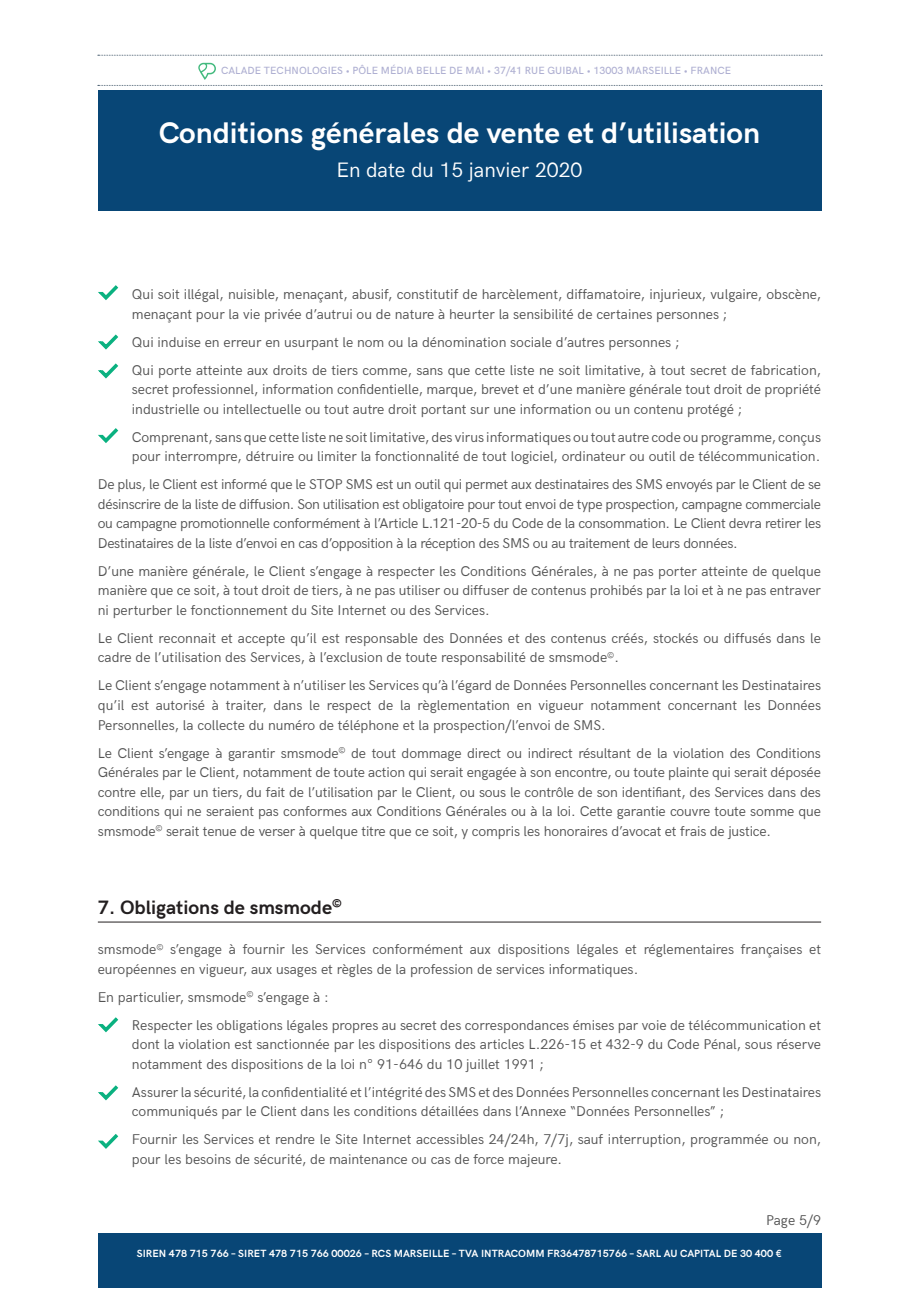
<style>
.page{position:relative;width:919px;height:1289px;background:#fff}
.page>*{position:absolute;margin:0;border:0;box-sizing:border-box;transform-origin:0 0}
.t1{font:700 30px "HK Grotesk";color:#fff}
.t2{font:21px "HK Grotesk";color:#fff}
.t3{font:700 19.5px "HK Grotesk";color:#231f20}
.t4{font:14.25px/19.5px "HK Grotesk";color:#535353}
.t5{font:700 10.5px "HK Grotesk";color:#fff}
.t6{font:500 10.5px "HK Grotesk";letter-spacing:.005em;color:#afb0d2}
</style>
<div class="page">
<div style="left:98px;top:90px;width:723px;height:120px;background:#084676"></div>
<div style="left:98px;top:1233px;width:723px;height:54px;background:#084676"></div>
<svg style="left:98px;top:63px;width:724px;height:23px"></svg>
<svg style="left:98px;top:55px;width:724px;height:1px"></svg>
<hr style="left:98px;top:921px;width:723px;height:1px;background:#231f20">
<svg style="left:98px;top:1018px;width:21px;height:13px"></svg>
<svg style="left:98px;top:1086px;width:21px;height:13px"></svg>
<svg style="left:98px;top:1134px;width:21px;height:13px"></svg>
<svg style="left:98px;top:286px;width:21px;height:13px"></svg>
<svg style="left:98px;top:364px;width:21px;height:13px"></svg>
<svg style="left:98px;top:335px;width:20px;height:13px"></svg>
<svg style="left:98px;top:429px;width:21px;height:13px"></svg>
<p class="t6" style="left:221px;top:62px;width:511px">CALADE TECHNOLOGIES • PÔLE MÉDIA BELLE DE MAI • 37/41 RUE GUIBAL • 13003 MARSEILLE • FRANCE</p>
<h1 class="t1" style="left:159px;top:110px;width:603px">Conditions générales de vente et d’utilisation</h1>
<h2 class="t2" style="left:336px;top:154px;width:247px">En date du 15 janvier 2020</h2>
<p class="t4" style="left:132px;top:283px;width:690px">Qui soit illégal, nuisible, menaçant, abusif, constitutif de harcèlement, diffamatoire, injurieux, vulgaire, obscène, menaçant pour la vie privée d’autrui ou de nature à heurter la sensibilité de certaines personnes ;</p>
<p class="t4" style="left:132px;top:331px;width:549px">Qui induise en erreur en usurpant le nom ou la dénomination sociale d’autres personnes ;</p>
<p class="t4" style="left:132px;top:359px;width:690px;text-align:justify">Qui porte atteinte aux droits de tiers comme, sans que cette liste ne soit limitative, à tout secret de fabrication, secret professionnel, information confidentielle, marque, brevet et d’une manière générale tout droit de propriété industrielle ou intellectuelle ou tout autre droit portant sur une information ou un contenu protégé ;</p>
<p class="t4" style="left:132px;top:426px;width:690px">Comprenant, sans que cette liste ne soit limitative, des virus informatiques ou tout autre code ou programme, conçus pour interrompre, détruire ou limiter la fonctionnalité de tout logiciel, ordinateur ou outil de télécommunication.</p>
<p class="t4" style="left:98px;top:473px;width:724px;text-align:justify">De plus, le Client est informé que le STOP SMS est un outil qui permet aux destinataires des SMS envoyés par le Client de se désinscrire de la liste de diffusion. Son utilisation est obligatoire pour tout envoi de type prospection, campagne commerciale ou campagne promotionnelle conformément à l’Article L.121-20-5 du Code de la consommation. Le Client devra retirer les Destinataires de la liste d’envoi en cas d’opposition à la réception des SMS ou au traitement de leurs données.</p>
<p class="t4" style="left:98px;top:560px;width:724px;text-align:justify">D’une manière générale, le Client s’engage à respecter les Conditions Générales, à ne pas porter atteinte de quelque manière que ce soit, à tout droit de tiers, à ne pas utiliser ou diffuser de contenus prohibés par la loi et à ne pas entraver ni perturber le fonctionnement du Site Internet ou des Services.</p>
<p class="t4" style="left:98px;top:627px;width:724px">Le Client reconnait et accepte qu’il est responsable des Données et des contenus créés, stockés ou diffusés dans le cadre de l’utilisation des Services, à l’exclusion de toute responsabilité de smsmode<sup>©</sup>.</p>
<p class="t4" style="left:98px;top:674px;width:724px;text-align:justify">Le Client s’engage notamment à n’utiliser les Services qu’à l’égard de Données Personnelles concernant les Destinataires qu’il est autorisé à traiter, dans le respect de la règlementation en vigueur notamment concernant les Données Personnelles, la collecte du numéro de téléphone et la prospection/l’envoi de SMS.</p>
<p class="t4" style="left:98px;top:741px;width:724px;text-align:justify">Le Client s’engage à garantir smsmode<sup>©</sup> de tout dommage direct ou indirect résultant de la violation des Conditions Générales par le Client, notamment de toute action qui serait engagée à son encontre, ou toute plainte qui serait déposée contre elle, par un tiers, du fait de l’utilisation par le Client, ou sous le contrôle de son identifiant, des Services dans des conditions qui ne seraient pas conformes aux Conditions Générales ou à la loi. Cette garantie couvre toute somme que smsmode<sup>©</sup> serait tenue de verser à quelque titre que ce soit, y compris les honoraires d’avocat et frais de justice.</p>
<p class="t3" style="left:98px;top:892px;width:245px">7. Obligations de smsmode<sup>©</sup></p>
<p class="t4" style="left:98px;top:938px;width:724px">smsmode<sup>©</sup> s’engage à fournir les Services conformément aux dispositions légales et réglementaires françaises et européennes en vigueur, aux usages et règles de la profession de services informatiques.</p>
<p class="t4" style="left:98px;top:986px;width:232px">En particulier, smsmode<sup>©</sup> s’engage à :</p>
<p class="t4" style="left:132px;top:1014px;width:690px;text-align:justify">Respecter les obligations légales propres au secret des correspondances émises par voie de télécommunication et dont la violation est sanctionnée par les dispositions des articles L.226-15 et 432-9 du Code Pénal, sous réserve notamment des dispositions de la loi n° 91-646 du 10 juillet 1991 ;</p>
<p class="t4" style="left:132px;top:1081px;width:690px">Assurer la sécurité, la confidentialité et l’intégrité des SMS et des Données Personnelles concernant les Destinataires communiqués par le Client dans les conditions détaillées dans l’Annexe “Données Personnelles” ;</p>
<p class="t4" style="left:132px;top:1128px;width:690px">Fournir les Services et rendre le Site Internet accessibles 24/24h, 7/7j, sauf interruption, programmée ou non, pour les besoins de sécurité, de maintenance ou cas de force majeure.</p>
<p class="t4" style="left:766px;top:1208px;width:56px">Page 5/9</p>
<p class="t5" style="left:137px;top:1245px;width:646px">SIREN 478 715 766 – SIRET 478 715 766 00026 – RCS MARSEILLE – TVA INTRACOMM FR36478715766 – SARL AU CAPITAL DE 30 400 €</p>
</div>
